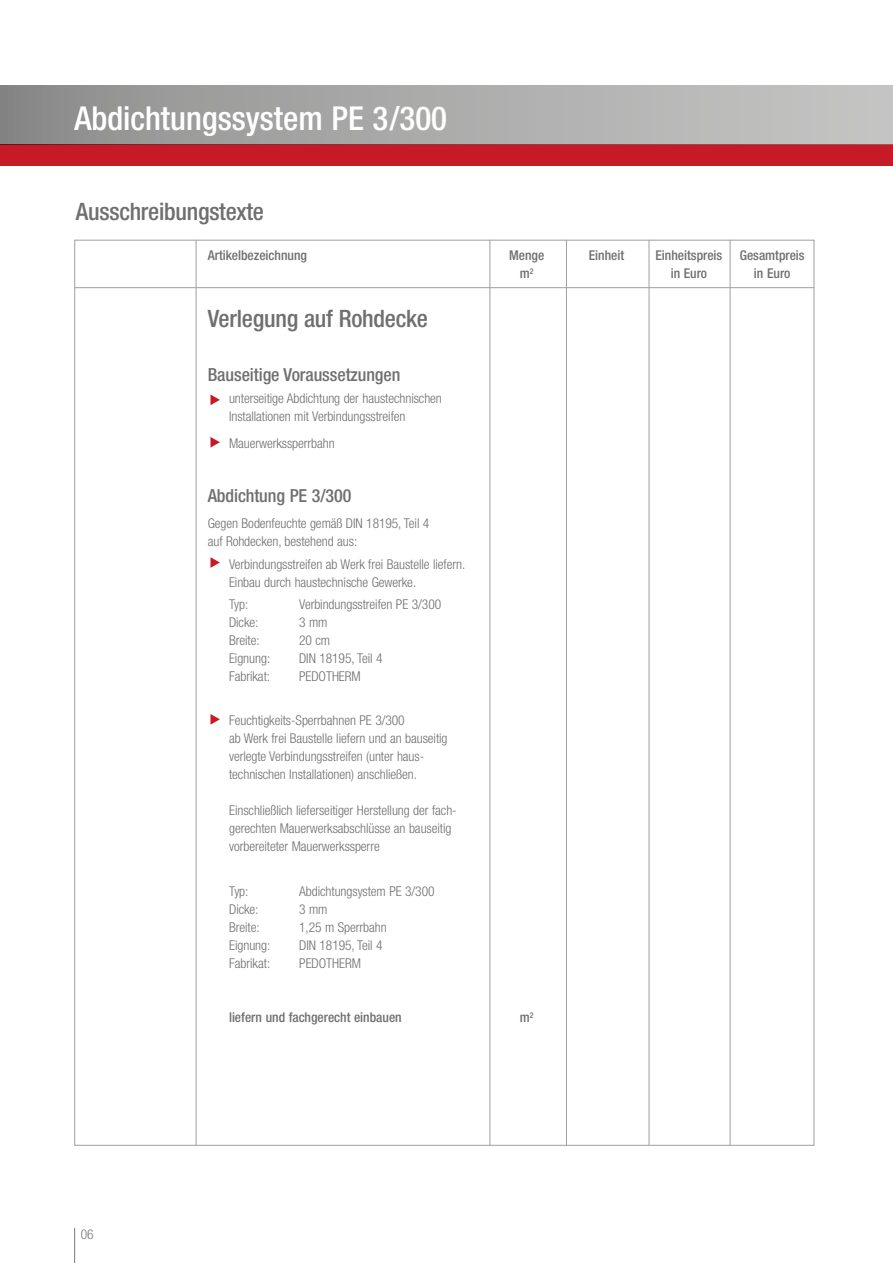
<style>
.page{position:relative;width:893px;height:1263px;background:#fff}
.page>*{position:absolute;margin:0;border:0;box-sizing:border-box;transform-origin:0 0}
.t1{font:500 condensed 33px "Helvetica Neue";color:#fff}
.t2{font:500 condensed 24px "Helvetica Neue";letter-spacing:-.01em;color:#706f6f}
.t3{font:500 condensed 18px "Helvetica Neue";letter-spacing:-.005em;color:#706f6f}
.t4{font:300 condensed 13.5px/18px "Helvetica Neue";letter-spacing:-.005em;color:#706f6f}
.t5{font:500 condensed 13.5px "Helvetica Neue";color:#706f6f}
.t6{font:300 condensed 13.5px "Helvetica Neue";color:#7c7b7b}
</style>
<div class="page">
<div style="left:0;top:145px;width:893px;height:21px;background:#c61a27"></div>
<div style="left:0;top:85px;width:893px;height:60px;background:linear-gradient(to right,#8d8d8d,#c8c7c7)"></div>
<hr style="left:490px;top:240px;width:1px;height:905px;background:#9f9f9f">
<hr style="left:566px;top:240px;width:1px;height:905px;background:#9f9f9f">
<hr style="left:649px;top:240px;width:1px;height:905px;background:#9f9f9f">
<hr style="left:730px;top:240px;width:1px;height:905px;background:#9f9f9f">
<hr style="left:74px;top:287px;width:740px;height:1px;background:#9f9f9f">
<hr style="left:196px;top:240px;width:1px;height:905px;background:#9f9f9f">
<svg style="left:210px;top:714px;width:10px;height:11px"></svg>
<svg style="left:210px;top:557px;width:10px;height:11px"></svg>
<svg style="left:210px;top:437px;width:10px;height:10px"></svg>
<svg style="left:210px;top:394px;width:10px;height:11px"></svg>
<hr style="left:74px;top:1228px;width:1px;height:35px;background:#7c7b7b">
<h1 class="t1" style="left:74px;top:99px;width:374px">Abdichtungssystem PE 3/300</h1>
<h2 class="t2" style="left:76px;top:197px;width:190px">Ausschreibungstexte</h2>
<p class="t5" style="left:208px;top:248px;width:101px">Artikelbezeichnung</p>
<p class="t5" style="left:509px;top:248px;width:37px">Menge</p>
<p class="t5" style="left:589px;top:248px;width:37px">Einheit</p>
<p class="t5" style="left:655px;top:248px;width:68px">Einheitspreis</p>
<p class="t5" style="left:740px;top:248px;width:66px">Gesamtpreis</p>
<p class="t5" style="left:520px;top:266px;width:15px">m<sup>2</sup></p>
<p class="t5" style="left:671px;top:266px;width:38px">in Euro</p>
<p class="t5" style="left:754px;top:266px;width:38px">in Euro</p>
<h2 class="t2" style="left:208px;top:304px;width:222px">Verlegung auf Rohdecke</h2>
<h3 class="t3" style="left:208px;top:364px;width:194px">Bauseitige Voraussetzungen</h3>
<p class="t4" style="left:229px;top:390px;width:214px">unterseitige Abdichtung der haustechnischen<br>Installationen mit Verbindungsstreifen</p>
<p class="t4" style="left:229px;top:434px;width:107px">Mauerwerkssperrbahn</p>
<h3 class="t3" style="left:208px;top:485px;width:145px">Abdichtung PE 3/300</h3>
<p class="t4" style="left:208px;top:515px;width:223px">Gegen Bodenfeuchte gemäß DIN 18195, Teil 4 auf Rohdecken, bestehend aus:</p>
<p class="t4" style="left:229px;top:555px;width:238px">Verbindungsstreifen ab Werk frei Baustelle liefern.<br>Einbau durch haustechnische Gewerke.</p>
<p class="t4" style="left:229px;top:595px;width:21px">Typ:</p>
<p class="t4" style="left:299px;top:595px;width:144px">Verbindungsstreifen PE 3/300</p>
<p class="t4" style="left:229px;top:613px;width:31px">Dicke:</p>
<p class="t4" style="left:299px;top:613px;width:30px">3 mm</p>
<p class="t4" style="left:229px;top:631px;width:32px">Breite:</p>
<p class="t4" style="left:299px;top:631px;width:33px">20 cm</p>
<p class="t4" style="left:229px;top:649px;width:43px">Eignung:</p>
<p class="t4" style="left:299px;top:649px;width:85px">DIN 18195, Teil 4</p>
<p class="t4" style="left:229px;top:667px;width:43px">Fabrikat:</p>
<p class="t4" style="left:299px;top:667px;width:63px">PEDOTHERM</p>
<p class="t4" style="left:229px;top:712px;width:220px">Feuchtigkeits-Sperrbahnen PE 3/300<br>ab Werk frei Baustelle liefern und an bauseitig verlegte Verbindungsstreifen (unter haus&shy;technischen Installationen) anschließen.</p>
<p class="t4" style="left:229px;top:801px;width:229px">Einschließlich lieferseitiger Herstellung der fach&shy;gerechten Mauerwerksabschlüsse an bauseitig vorbereiteter Mauerwerkssperre</p>
<p class="t4" style="left:229px;top:882px;width:21px">Typ:</p>
<p class="t4" style="left:299px;top:882px;width:137px">Abdichtungsystem PE 3/300</p>
<p class="t4" style="left:229px;top:900px;width:31px">Dicke:</p>
<p class="t4" style="left:299px;top:900px;width:30px">3 mm</p>
<p class="t4" style="left:229px;top:918px;width:32px">Breite:</p>
<p class="t4" style="left:299px;top:918px;width:89px">1,25 m Sperrbahn</p>
<p class="t4" style="left:229px;top:936px;width:43px">Eignung:</p>
<p class="t4" style="left:299px;top:936px;width:85px">DIN 18195, Teil 4</p>
<p class="t4" style="left:229px;top:954px;width:43px">Fabrikat:</p>
<p class="t4" style="left:299px;top:954px;width:63px">PEDOTHERM</p>
<p class="t6" style="left:81px;top:1226px;width:14px">06</p>
<p class="t5" style="left:229px;top:1009px;width:174px">liefern und fachgerecht einbauen</p>
<p class="t5" style="left:520px;top:1009px;width:15px">m<sup>2</sup></p>
</div>
